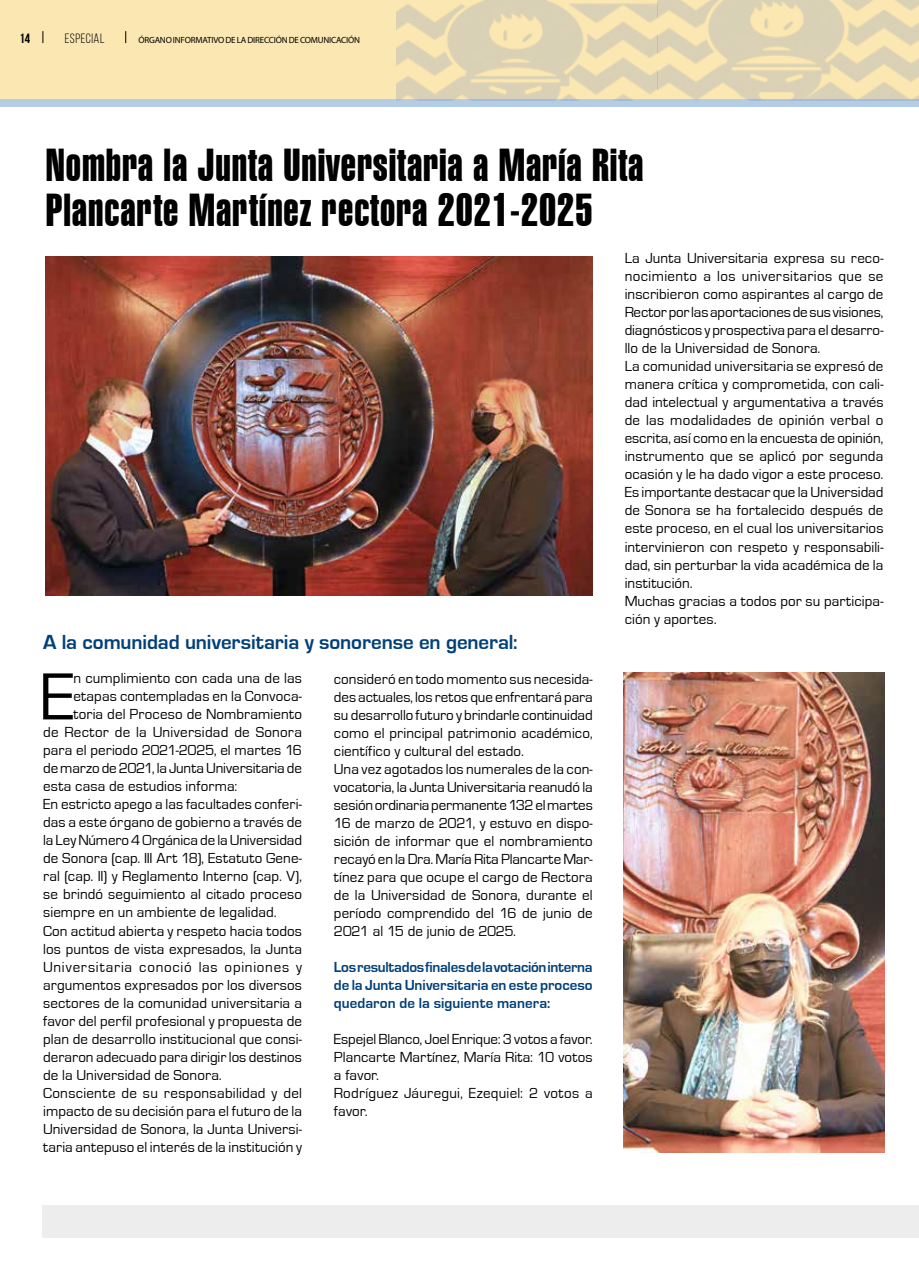
<style>
.page{position:relative;width:919px;height:1276px;background:#fff}
.page>*{position:absolute;margin:0;border:0;box-sizing:border-box;transform-origin:0 0}
.t1{font:69px "Eurostile";color:#000}
.t2{font:45px/45px "Swiss 911 BT Extra Compressed";letter-spacing:.02em;color:#000}
.t3{font:700 21px "Eurostile";letter-spacing:-.005em;color:#003f79}
.t4{font:15px/18px "Eurostile";letter-spacing:.005em;color:#000}
.t5{font:700 15px/18px "Eurostile";letter-spacing:.005em;color:#003f79;text-align:justify}
.t6{font:15px "Eurostile";letter-spacing:.05em;color:#000}
.t7{font:13.5px "Bebas Neue";letter-spacing:.035em;color:#000}
.t8{font:700 13.5px "Bebas Neue";color:#000}
.t9{font:9px "Myriad Pro";letter-spacing:-.02em;color:#000}
</style>
<div class="page">
<div style="left:0;top:0;width:918px;height:100px;background:#fbe7b2"></div>
<svg style="left:43px;top:31px;width:1px;height:12px"></svg>
<svg style="left:125px;top:31px;width:1px;height:12px"></svg>
<div style="left:43px;top:1205px;width:875px;height:32px;background:#ededed"></div>
<div style="left:0;top:100px;width:918px;height:7px;background:#b4cde4"></div>
<img style="left:45px;top:256px;width:547px;height:340px">
<img style="left:623px;top:672px;width:261px;height:480px">
<img style="left:396px;top:0;width:522px;height:101px">
<p class="t8" style="left:20px;top:30px;width:12px">14</p>
<p class="t7" style="left:65px;top:31px;width:41px">ESPECIAL</p>
<p class="t9" style="left:138px;top:34px;width:223px">ÓRGANO INFORMATIVO DE LA DIRECCIÓN DE COMUNICACIÓN</p>
<h2 class="t2" style="left:46px;top:143px;width:599px">Nombra la Junta Universitaria a María Rita<br>Plancarte Martínez rectora 2021-2025</h2>
<h3 class="t3" style="left:43px;top:630px;width:476px">A la comunidad universitaria y sonorense en general:</h3>
<h1 class="t1" style="left:41px;top:659px;width:36px">E</h1>
<p class="t4" style="left:73px;top:670px;width:230px">n cumplimiento con cada una de las</p>
<p class="t4" style="left:73px;top:688px;width:230px">etapas contempladas en la Convoca-</p>
<p class="t4" style="left:73px;top:706px;width:230px">toria del Proceso de Nombramiento</p>
<p class="t4" style="left:43px;top:724px;width:260px">de Rector de la Universidad de Sonora</p>
<p class="t4" style="left:43px;top:742px;width:260px">para el periodo 2021-2025, el martes 16</p>
<p class="t4" style="left:43px;top:760px;width:260px">de marzo de 2021, la Junta Universitaria de</p>
<p class="t4" style="left:43px;top:778px;width:196px">esta casa de estudios informa:</p>
<p class="t4" style="left:43px;top:796px;width:260px">En estricto apego a las facultades conferi-</p>
<p class="t4" style="left:43px;top:814px;width:260px">das a este órgano de gobierno a través de</p>
<p class="t4" style="left:43px;top:832px;width:260px">la Ley Número 4 Orgánica de la Universidad</p>
<p class="t4" style="left:43px;top:850px;width:260px">de Sonora (cap. III Art 18), Estatuto Gene-</p>
<p class="t4" style="left:43px;top:868px;width:260px">ral (cap. II) y Reglamento Interno (cap. V),</p>
<p class="t4" style="left:43px;top:886px;width:260px">se brindó seguimiento al citado proceso</p>
<p class="t4" style="left:43px;top:904px;width:235px">siempre en un ambiente de legalidad.</p>
<p class="t4" style="left:43px;top:922px;width:260px">Con actitud abierta y respeto hacia todos</p>
<p class="t4" style="left:43px;top:940px;width:260px">los puntos de vista expresados, la Junta</p>
<p class="t6" style="left:43px;top:958px;width:260px">Universitaria conoció las opiniones y</p>
<p class="t4" style="left:43px;top:976px;width:260px">argumentos expresados por los diversos</p>
<p class="t4" style="left:43px;top:994px;width:260px">sectores de la comunidad universitaria a</p>
<p class="t4" style="left:43px;top:1012px;width:260px">favor del perfil profesional y propuesta de</p>
<p class="t4" style="left:43px;top:1030px;width:260px">plan de desarrollo institucional que consi-</p>
<p class="t4" style="left:43px;top:1048px;width:260px">deraron adecuado para dirigir los destinos</p>
<p class="t4" style="left:43px;top:1066px;width:180px">de la Universidad de Sonora.</p>
<p class="t4" style="left:43px;top:1084px;width:260px">Consciente de su responsabilidad y del</p>
<p class="t4" style="left:43px;top:1102px;width:260px">impacto de su decisión para el futuro de la</p>
<p class="t4" style="left:43px;top:1120px;width:260px">Universidad de Sonora, la Junta Universi-</p>
<p class="t4" style="left:43px;top:1138px;width:260px">taria antepuso el interés de la institución y</p>
<p class="t4" style="left:334px;top:670px;width:260px">consideró en todo momento sus necesida&shy;des actuales, los retos que enfrentará para su desarrollo futuro y brindarle continuidad como el principal patrimonio académico, científico y cultural del estado.<br>Una vez agotados los numerales de la con&shy;vocatoria, la Junta Universitaria reanudó la sesión ordinaria permanente 132 el martes 16 de marzo de 2021, y estuvo en dispo&shy;sición de informar que el nombramiento recayó en la Dra. María Rita Plancarte Mar&shy;tínez para que ocupe el cargo de Rectora de la Universidad de Sonora, durante el período comprendido del 16 de junio de 2021 al 15 de junio de 2025.</p>
<p class="t5" style="left:334px;top:958px;width:260px">Los resultados finales de la votación interna de la Junta Universitaria en este proceso quedaron de la siguiente manera:</p>
<p class="t4" style="left:334px;top:1030px;width:260px">Espejel Blanco, Joel Enrique: 3 votos a favor.<br>Plancarte Martínez, María Rita: 10 votos a favor.<br>Rodríguez Jáuregui, Ezequiel: 2 votos a favor.</p>
<p class="t4" style="left:624px;top:250px;width:260px">La Junta Universitaria expresa su reco&shy;nocimiento a los universitarios que se inscribieron como aspirantes al cargo de Rector por las aportaciones de sus visiones, diagnósticos y prospectiva para el desarro&shy;llo de la Universidad de Sonora.<br>La comunidad universitaria se expresó de manera crítica y comprometida, con cali&shy;dad intelectual y argumentativa a través de las modalidades de opinión verbal o escrita, así como en la encuesta de opinión, instrumento que se aplicó por segunda ocasión y le ha dado vigor a este proceso.<br>Es importante destacar que la Universidad de Sonora se ha fortalecido después de este proceso, en el cual los universitarios intervinieron con respeto y responsabili&shy;dad, sin perturbar la vida académica de la institución.<br>Muchas gracias a todos por su participa&shy;ción y aportes.</p>
</div>
